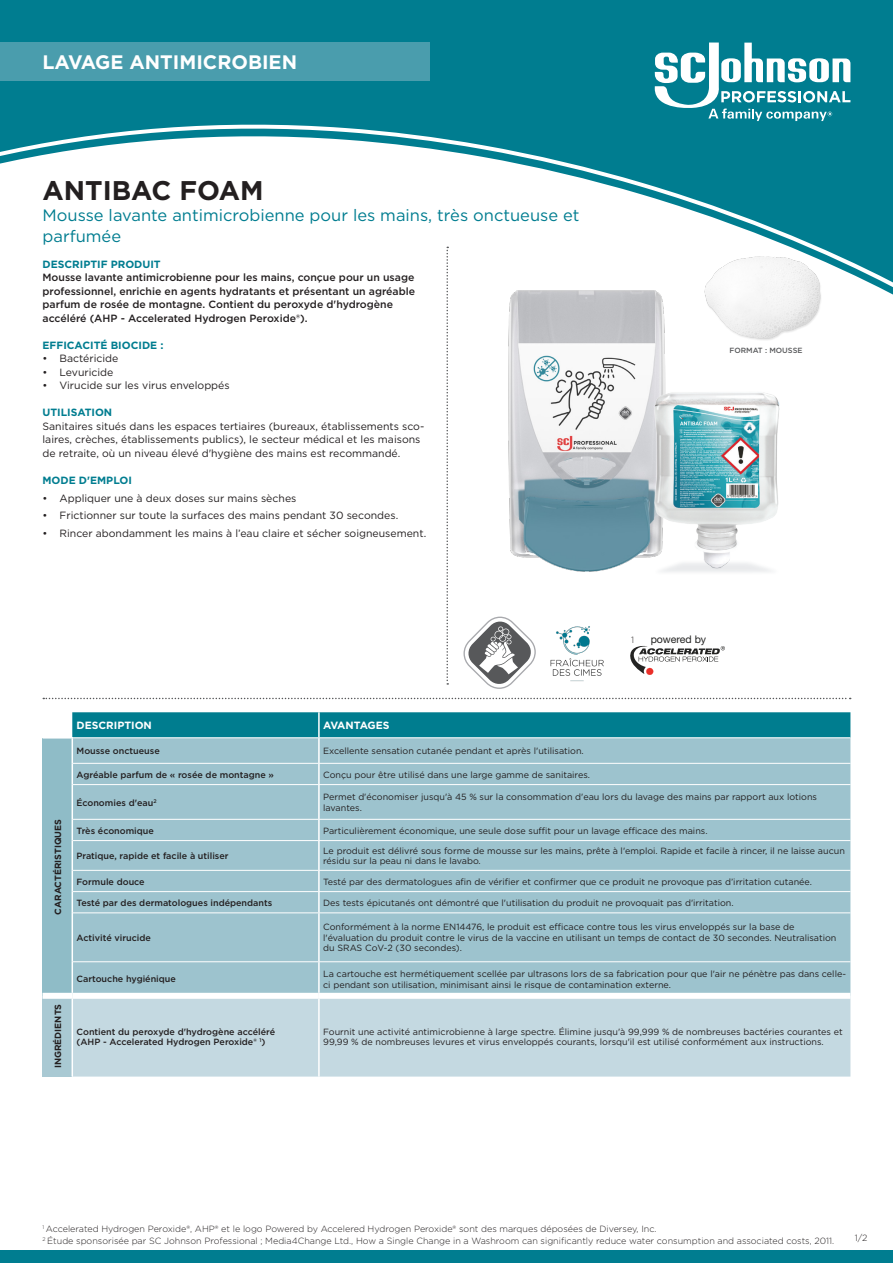
<style>
.page{position:relative;width:893px;height:1263px;background:#fff}
.page>*{position:absolute;margin:0;border:0;box-sizing:border-box;transform-origin:0 0}
.t1{font:700 27px "Gotham";color:#231f20}
.t2{font:700 19.5px "Gotham";color:#fff}
.t3{font:16.5px/21px "Gotham";color:#007d90}
.t4{font:10.5px/13.5px "Gotham";color:#231f20}
.t5{font:500 10.5px/13.5px "Gotham";color:#231f20}
.t6{font:700 10.5px "Gotham";color:#007d90}
.t7{font:700 10.5px "Gotham";color:#fff}
.t8{font:700 10.5px "Gotham";letter-spacing:-.025em;color:#fff}
.t9{font:10.5px "Helvetica Neue";color:#232322}
.t10{font:9px/10.5px "Gotham";color:#231f20}
.t11{font:300 9px "Gotham";color:#231f20}
.t12{font:500 9px/10.5px "Gotham";color:#231f20}
.t13{font:700 9px "Gotham";color:#231f20}
.t14{font:500 7.5px "Gotham";color:#57585a}
</style>
<div class="page">
<svg style="left:43px;top:698px;width:808px;height:1px"></svg>
<svg style="left:446px;top:301px;width:2px;height:384px"></svg>
<div style="left:0;top:0;width:893px;height:301px;background:#007d90"></div>
<svg style="left:0;top:119px;width:893px;height:175px"></svg>
<svg style="left:655px;top:43px;width:195px;height:78px"></svg>
<div style="left:0;top:43px;width:429px;height:38px;background:#4a9dad"></div>
<div style="left:0;top:1250px;width:893px;height:13px;background:#007d90"></div>
<img style="left:497px;top:283px;width:172px;height:289px">
<div style="left:43px;top:738px;width:29px;height:258px;background:#8fbcc7"></div>
<div style="left:73px;top:785px;width:777px;height:208px;background:#9dc3ce"></div>
<div style="left:43px;top:996px;width:29px;height:80px;background:#a9c9d3"></div>
<div style="left:73px;top:999px;width:777px;height:77px;background:#c4d9e1"></div>
<svg style="left:72px;top:712px;width:778px;height:72px;background:#66aab8"></svg>
<hr style="left:318px;top:738px;width:2px;height:25px;background:#fff">
<hr style="left:318px;top:764px;width:2px;height:20px;background:#fff">
<hr style="left:318px;top:785px;width:2px;height:34px;background:#fff">
<hr style="left:318px;top:820px;width:2px;height:20px;background:#fff">
<hr style="left:318px;top:841px;width:2px;height:29px;background:#fff">
<hr style="left:318px;top:871px;width:2px;height:20px;background:#fff">
<hr style="left:318px;top:892px;width:2px;height:20px;background:#fff">
<hr style="left:318px;top:913px;width:2px;height:48px;background:#fff">
<hr style="left:318px;top:962px;width:2px;height:31px;background:#fff">
<hr style="left:73px;top:737px;width:246px;height:1px;background:#fff">
<hr style="left:319px;top:737px;width:531px;height:1px;background:#fff">
<hr style="left:73px;top:763px;width:246px;height:1px;background:#fff">
<hr style="left:319px;top:763px;width:531px;height:1px;background:#fff">
<hr style="left:73px;top:819px;width:246px;height:1px;background:#fff">
<hr style="left:319px;top:819px;width:531px;height:1px;background:#fff">
<hr style="left:73px;top:840px;width:246px;height:1px;background:#fff">
<hr style="left:319px;top:840px;width:531px;height:1px;background:#fff">
<hr style="left:73px;top:870px;width:246px;height:1px;background:#fff">
<hr style="left:319px;top:870px;width:531px;height:1px;background:#fff">
<hr style="left:73px;top:891px;width:246px;height:1px;background:#fff">
<hr style="left:319px;top:891px;width:531px;height:1px;background:#fff">
<hr style="left:73px;top:912px;width:246px;height:1px;background:#fff">
<hr style="left:319px;top:912px;width:531px;height:1px;background:#fff">
<hr style="left:73px;top:961px;width:246px;height:1px;background:#fff">
<hr style="left:319px;top:961px;width:531px;height:1px;background:#fff">
<div style="left:43px;top:993px;width:29px;height:6px;background:#fff"></div>
<hr style="left:318px;top:999px;width:2px;height:77px;background:#fff">
<hr style="left:318px;top:712px;width:2px;height:25px;background:#fff">
<hr style="left:43px;top:737px;width:30px;height:1px;background:#fff">
<img style="left:669px;top:209px;width:180px;height:131px">
<svg style="left:463px;top:617px;width:73px;height:72px"></svg>
<img style="left:550px;top:626px;width:54px;height:56px">
<img style="left:636px;top:362px;width:144px;height:210px">
<svg style="left:630px;top:646px;width:95px;height:29px"></svg>
<p class="t2" style="left:43px;top:50px;width:256px">LAVAGE ANTIMICROBIEN</p>
<p class="t1" style="left:43px;top:173px;width:223px">ANTIBAC FOAM</p>
<p class="t3" style="left:43px;top:204px;width:539px">Mousse lavante antimicrobienne pour les mains, très onctueuse et parfumée</p>
<p class="t6" style="left:43px;top:257px;width:120px">DESCRIPTIF PRODUIT</p>
<p class="t5" style="left:43px;top:271px;width:374px">Mousse lavante antimicrobienne pour les mains, conçue pour un usage professionnel, enrichie en agents hydratants et présentant un agréable parfum de rosée de montagne. Contient du peroxyde d'hydrogène accéléré (AHP - Accelerated Hydrogen Peroxide®).</p>
<p class="t6" style="left:43px;top:338px;width:122px">EFFICACITÉ BIOCIDE :</p>
<p class="t4" style="left:43px;top:352px;width:77px">• Bactéricide</p>
<p class="t4" style="left:43px;top:365px;width:72px">• Levuricide</p>
<p class="t4" style="left:43px;top:379px;width:189px">• Virucide sur les virus enveloppés</p>
<p class="t6" style="left:43px;top:406px;width:71px">UTILISATION</p>
<p class="t4" style="left:43px;top:419px;width:383px">Sanitaires situés dans les espaces tertiaires (bureaux, établissements sco&shy;laires, crèches, établissements publics), le secteur médical et les maisons de retraite, où un niveau élevé d'hygiène des mains est recommandé.</p>
<p class="t6" style="left:43px;top:473px;width:91px">MODE D'EMPLOI</p>
<p class="t4" style="left:43px;top:491px;width:255px">• Appliquer une à deux doses sur mains sèches</p>
<p class="t4" style="left:43px;top:509px;width:357px">• Frictionner sur toute la surfaces des mains pendant 30 secondes.</p>
<p class="t4" style="left:43px;top:526px;width:385px">• Rincer abondamment les mains à l’eau claire et sécher soigneusement.</p>
<p class="t7" style="left:77px;top:718px;width:77px">DESCRIPTION</p>
<p class="t8" style="left:323px;top:718px;width:68px">AVANTAGES</p>
<p class="t14" style="left:729px;top:345px;width:74px">FORMAT : MOUSSE</p>
<p class="t11" style="left:631px;top:634px;width:5px">1</p>
<p class="t9" style="left:651px;top:632px;width:57px">powered by</p>
<p class="t13" style="left:52px;top:915px;width:97px;rotate:-90deg">CARACTÉRISTIQUES</p>
<p class="t13" style="left:52px;top:1068px;width:66px;rotate:-90deg">INGRÉDIENTS</p>
<p class="t12" style="left:77px;top:746px;width:85px">Mousse onctueuse</p>
<p class="t10" style="left:323px;top:745px;width:262px">Excellente sensation cutanée pendant et après l'utilisation.</p>
<p class="t12" style="left:77px;top:769px;width:199px">Agréable parfum de « rosée de montagne »</p>
<p class="t10" style="left:323px;top:769px;width:268px">Conçu pour être utilisé dans une large gamme de sanitaires.</p>
<p class="t12" style="left:77px;top:797px;width:82px">Économies d'eau<sup>2</sup></p>
<p class="t10" style="left:323px;top:792px;width:495px">Permet d'économiser jusqu'à 45 % sur la consommation d'eau lors du lavage des mains par rapport aux lotions lavantes.</p>
<p class="t12" style="left:77px;top:825px;width:79px">Très économique</p>
<p class="t10" style="left:323px;top:825px;width:386px">Particulièrement économique, une seule dose suffit pour un lavage efficace des mains.</p>
<p class="t12" style="left:77px;top:850px;width:154px">Pratique, rapide et facile à utiliser</p>
<p class="t10" style="left:323px;top:845px;width:523px">Le produit est délivré sous forme de mousse sur les mains, prête à l'emploi. Rapide et facile à rincer, il ne laisse aucun résidu sur la peau ni dans le lavabo.</p>
<p class="t12" style="left:77px;top:876px;width:70px">Formule douce</p>
<p class="t10" style="left:323px;top:876px;width:490px">Testé par des dermatologues afin de vérifier et confirmer que ce produit ne provoque pas d’irritation cutanée.</p>
<p class="t12" style="left:77px;top:897px;width:197px">Testé par des dermatologues indépendants</p>
<p class="t10" style="left:323px;top:897px;width:412px">Des tests épicutanés ont démontré que l'utilisation du produit ne provoquait pas d'irritation.</p>
<p class="t12" style="left:77px;top:932px;width:76px">Activité virucide</p>
<p class="t10" style="left:323px;top:922px;width:515px">Conformément à la norme EN14476, le produit est efficace contre tous les virus enveloppés sur la base de l'évaluation du produit contre le virus de la vaccine en utilisant un temps de contact de 30 secondes. Neutralisation du SRAS CoV-2 (30 secondes).</p>
<p class="t12" style="left:77px;top:974px;width:101px">Cartouche hygiénique</p>
<p class="t10" style="left:323px;top:968px;width:524px">La cartouche est hermétiquement scellée par ultrasons lors de sa fabrication pour que l'air ne pénètre pas dans celle&shy;ci pendant son utilisation, minimisant ainsi le risque de contamination externe.</p>
<p class="t12" style="left:77px;top:1026px;width:200px">Contient du peroxyde d'hydrogène accéléré (AHP - Accelerated Hydrogen Peroxide® <sup>1</sup>)</p>
<p class="t10" style="left:323px;top:1026px;width:521px">Fournit une activité antimicrobienne à large spectre. Élimine jusqu'à 99,999 % de nombreuses bactéries courantes et<br>99,99 % de nombreuses levures et virus enveloppés courants, lorsqu'il est utilisé conformément aux instructions.</p>
<p class="t11" style="left:43px;top:1223px;width:615px"><sup>1</sup> Accelerated Hydrogen Peroxide®, AHP® et le logo Powered by Accelered Hydrogen Peroxide® sont des marques déposées de Diversey, Inc.</p>
<p class="t11" style="left:43px;top:1235px;width:793px"><sup>2</sup> Étude sponsorisée par SC Johnson Professional ; Media4Change Ltd., How a Single Change in a Washroom can significantly reduce water consumption and associated costs, 2011.</p>
<p class="t11" style="left:855px;top:1232px;width:14px">1/2</p>
</div>
